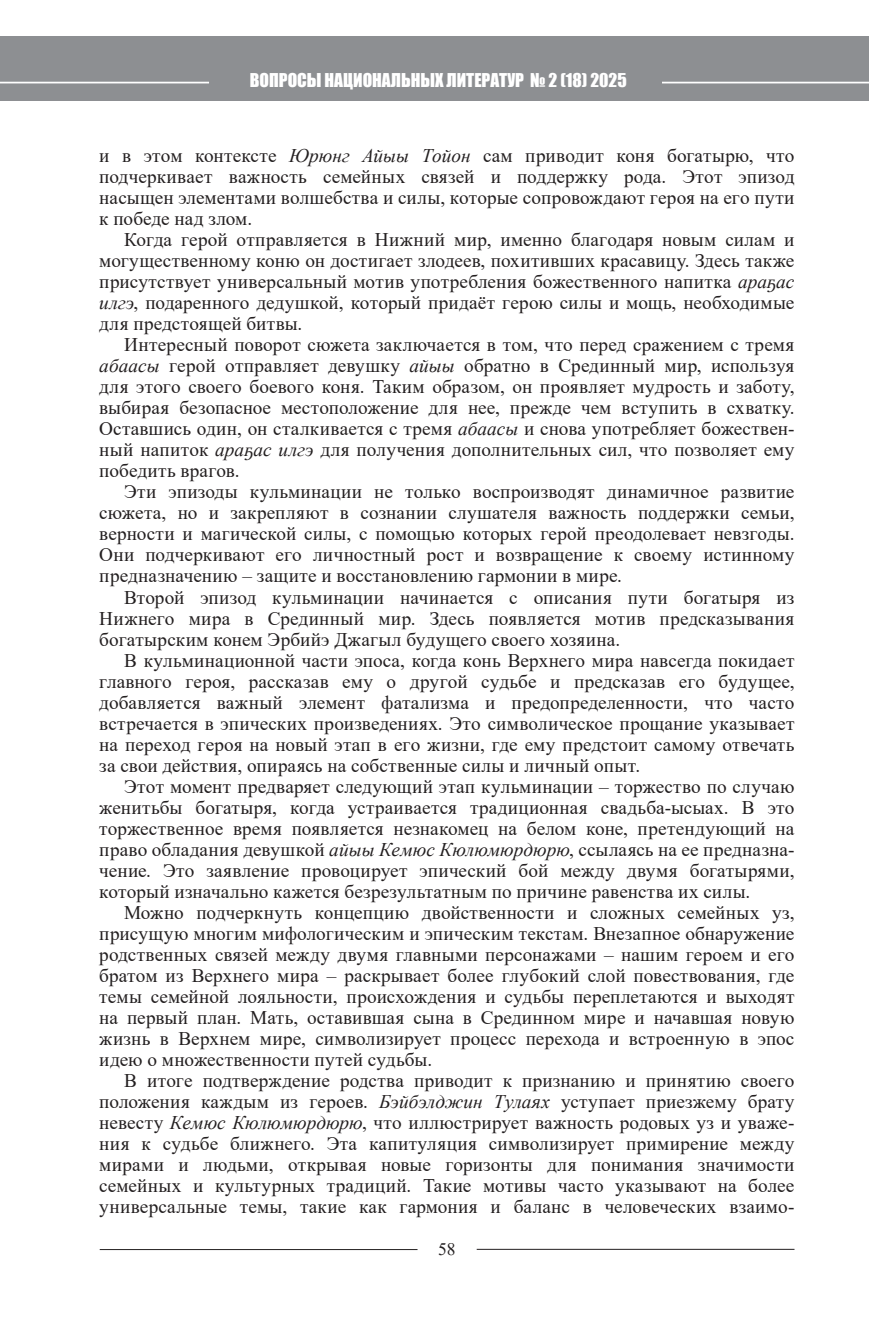
<style>
.page{position:relative;width:869px;height:1340px;background:#fff}
.page>*{position:absolute;margin:0;border:0;box-sizing:border-box;transform-origin:0 0}
.t1{font:19.25px/21px "Times New Roman";letter-spacing:.005em;color:#231f20;text-align:justify}
.t2{font:17.5px "Impact";color:#fff}
.t3{font:17.5px "Times New Roman";color:#231f20}
.s1{font-style:italic}
</style>
<div class="page">
<div style="left:0;top:36px;width:868px;height:64px;background:#8d8f92"></div>
<hr style="left:0;top:82px;width:209px;height:1px;background:#fff">
<hr style="left:661px;top:82px;width:207px;height:1px;background:#fff">
<hr style="left:476px;top:1248px;width:318px;height:1px;background:#231f20">
<hr style="left:100px;top:1249px;width:317px;height:1px;background:#231f20">
<p class="t2" style="left:250px;top:66px;width:378px">ВОПРОСЫ НАЦИОНАЛЬНЫХ ЛИТЕРАТУР № 2 (18) 2025</p>
<p class="t1" style="left:99px;top:145px;width:696px">и в этом контексте <span class="s1">Юрюнг Айыы Тойон</span> сам приводит коня богатырю, что подчеркивает важность семейных связей и поддержку рода. Этот эпизод насыщен элементами волшебства и силы, которые сопровождают героя на его пути к победе над злом.</p>
<p class="t1" style="left:99px;top:229px;width:696px;text-indent:25px">Когда герой отправляется в Нижний мир, именно благодаря новым силам и могущественному коню он достигает злодеев, похитивших красавицу. Здесь также присутствует универсальный мотив употребления божественного напитка <span class="s1">араҕас илгэ</span>, подаренного дедушкой, который придаёт герою силы и мощь, необходимые для предстоящей битвы.</p>
<p class="t1" style="left:99px;top:334px;width:696px;text-indent:25px">Интересный поворот сюжета заключается в том, что перед сражением с тремя <span class="s1">абаасы</span> герой отправляет девушку <span class="s1">айыы</span> обратно в Срединный мир, используя для этого своего боевого коня. Таким образом, он проявляет мудрость и заботу, выбирая безопасное местоположение для нее, прежде чем вступить в схватку.<br>Оставшись один, он сталкивается с тремя <span class="s1">абаасы</span> и снова употребляет божествен&shy;ный напиток <span class="s1">араҕас илгэ</span> для получения дополнительных сил, что позволяет ему победить врагов.</p>
<p class="t1" style="left:99px;top:481px;width:696px;text-indent:25px">Эти эпизоды кульминации не только воспроизводят динамичное развитие сюжета, но и закрепляют в сознании слушателя важность поддержки семьи, верности и магической силы, с помощью которых герой преодолевает невзгоды.<br>Они подчеркивают его личностный рост и возвращение к своему истинному предназначению – защите и восстановлению гармонии в мире.</p>
<p class="t1" style="left:99px;top:586px;width:696px;text-indent:25px">Второй эпизод кульминации начинается с описания пути богатыря из Нижнего мира в Срединный мир. Здесь появляется мотив предсказывания богатырским конем Эрбийэ Джагыл будущего своего хозяина.</p>
<p class="t1" style="left:99px;top:649px;width:696px;text-indent:25px">В кульминационной части эпоса, когда конь Верхнего мира навсегда покидает главного героя, рассказав ему о другой судьбе и предсказав его будущее, добавляется важный элемент фатализма и предопределенности, что часто встречается в эпических произведениях. Это символическое прощание указывает на переход героя на новый этап в его жизни, где ему предстоит самому отвечать за свои действия, опираясь на собственные силы и личный опыт.</p>
<p class="t1" style="left:99px;top:775px;width:696px;text-indent:25px">Этот момент предваряет следующий этап кульминации – торжество по случаю женитьбы богатыря, когда устраивается традиционная свадьба-ысыах. В это торжественное время появляется незнакомец на белом коне, претендующий на право обладания девушкой <span class="s1">айыы Кемюс Кюлюмюрдюрю</span>, ссылаясь на ее предназна&shy;чение. Это заявление провоцирует эпический бой между двумя богатырями, который изначально кажется безрезультатным по причине равенства их силы.</p>
<p class="t1" style="left:99px;top:901px;width:696px;text-indent:25px">Можно подчеркнуть концепцию двойственности и сложных семейных уз, присущую многим мифологическим и эпическим текстам. Внезапное обнаружение родственных связей между двумя главными персонажами – нашим героем и его братом из Верхнего мира – раскрывает более глубокий слой повествования, где темы семейной лояльности, происхождения и судьбы переплетаются и выходят на первый план. Мать, оставившая сына в Срединном мире и начавшая новую жизнь в Верхнем мире, символизирует процесс перехода и встроенную в эпос идею о множественности путей судьбы.</p>
<p class="t1" style="left:99px;top:1069px;width:696px;text-indent:25px">В итоге подтверждение родства приводит к признанию и принятию своего положения каждым из героев. <span class="s1">Бэйбэлджин Тулаях</span> уступает приезжему брату невесту <span class="s1">Кемюс Кюлюмюрдюрю</span>, что иллюстрирует важность родовых уз и уваже&shy;ния к судьбе ближнего. Эта капитуляция символизирует примирение между мирами и людьми, открывая новые горизонты для понимания значимости семейных и культурных традиций. Такие мотивы часто указывают на более универсальные темы, такие как гармония и баланс в человеческих взаимо-</p>
<p class="t3" style="left:438px;top:1236px;width:19px">58</p>
</div>
